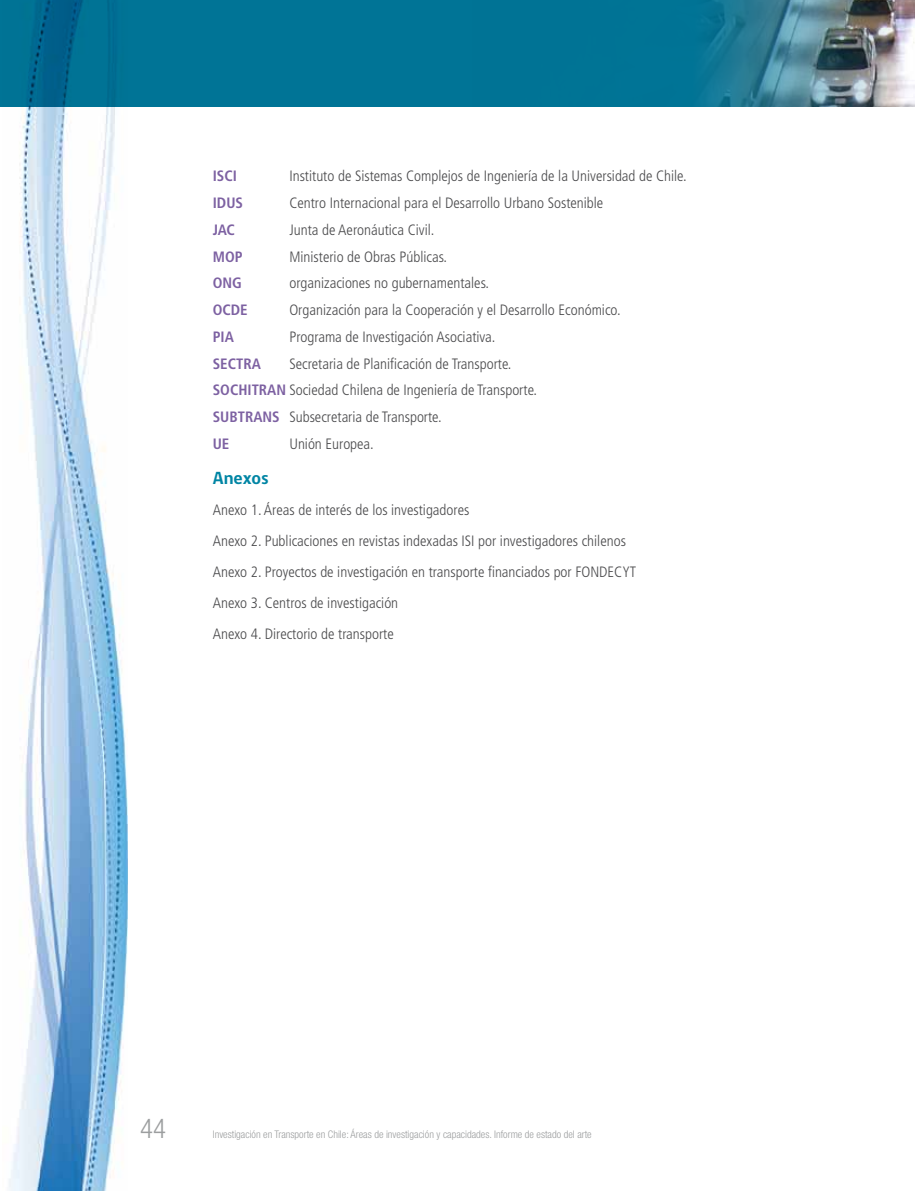
<style>
.page{position:relative;width:915px;height:1191px;background:#fff}
.page>*{position:absolute;margin:0;border:0;box-sizing:border-box;transform-origin:0 0}
.t1{font:300 condensed 27px "Helvetica Neue LT Std";color:#9c9e9f}
.t2{font:700 18px "gob CL";color:#0085a4}
.t3{font:300 condensed 15px/31px "Frutiger LT Std";color:#4b4b4d}
.t4{font:700 condensed 15px "Frutiger LT Std";color:#7d61a2}
.t5{font:300 condensed 10.5px "Helvetica Neue LT Std";color:#9c9e9f}
.s1{font-weight:700;color:#7d61a2}
</style>
<div class="page">
<img style="left:3px;top:106px;width:124px;height:1085px">
<div style="left:0;top:0;width:914px;height:106px;background:#007496"></div>
<img style="left:702px;top:0;width:212px;height:106px">
<p class="t4" style="left:213px;top:167px;width:26px">ISCI</p>
<p class="t3" style="left:289px;top:161px;width:398px">Instituto de Sistemas Complejos de Ingeniería de la Universidad de Chile.</p>
<p class="t4" style="left:213px;top:194px;width:32px">IDUS</p>
<p class="t3" style="left:289px;top:188px;width:315px">Centro Internacional para el Desarrollo Urbano Sostenible</p>
<p class="t4" style="left:213px;top:221px;width:24px">JAC</p>
<p class="t3" style="left:289px;top:214px;width:147px">Junta de Aeronáutica Civil.</p>
<p class="t4" style="left:213px;top:247px;width:31px">MOP</p>
<p class="t3" style="left:289px;top:241px;width:159px">Ministerio de Obras Públicas.</p>
<p class="t4" style="left:213px;top:274px;width:31px">ONG</p>
<p class="t3" style="left:289px;top:268px;width:201px">organizaciones no gubernamentales.</p>
<p class="t4" style="left:213px;top:301px;width:37px">OCDE</p>
<p class="t3" style="left:289px;top:295px;width:332px">Organización para la Cooperación y el Desarrollo Económico.</p>
<p class="t4" style="left:213px;top:328px;width:23px">PIA</p>
<p class="t3" style="left:289px;top:321px;width:207px">Programa de Investigación Asociativa.</p>
<p class="t4" style="left:213px;top:354px;width:50px">SECTRA</p>
<p class="t3" style="left:213px;top:350px;width:326px;line-height:26.7px;text-indent:77px">Secretaria de Planificación de Transporte.<br><span class="s1">SOCHITRAN</span> Sociedad Chilena de Ingeniería de Transporte.<br><span class="s1">SUBTRANS</span> Subsecretaria de Transporte.<br><span class="s1">UE</span></p>
<p class="t3" style="left:289px;top:428px;width:86px">Unión Europea.</p>
<p class="t2" style="left:213px;top:466px;width:57px">Anexos</p>
<p class="t3" style="left:213px;top:495px;width:425px">Anexo 1. Áreas de interés de los investigadores<br>Anexo 2. Publicaciones en revistas indexadas ISI por investigadores chilenos Anexo 2. Proyectos de investigación en transporte financiados por FONDECYT Anexo 3. Centros de investigación<br>Anexo 4. Directorio de transporte</p>
<h1 class="t1" style="left:140px;top:1113px;width:27px">44</h1>
<p class="t5" style="left:213px;top:1128px;width:380px">Investigación en Transporte en Chile: Áreas de investigación y capacidades. Informe de estado del arte</p>
</div>
